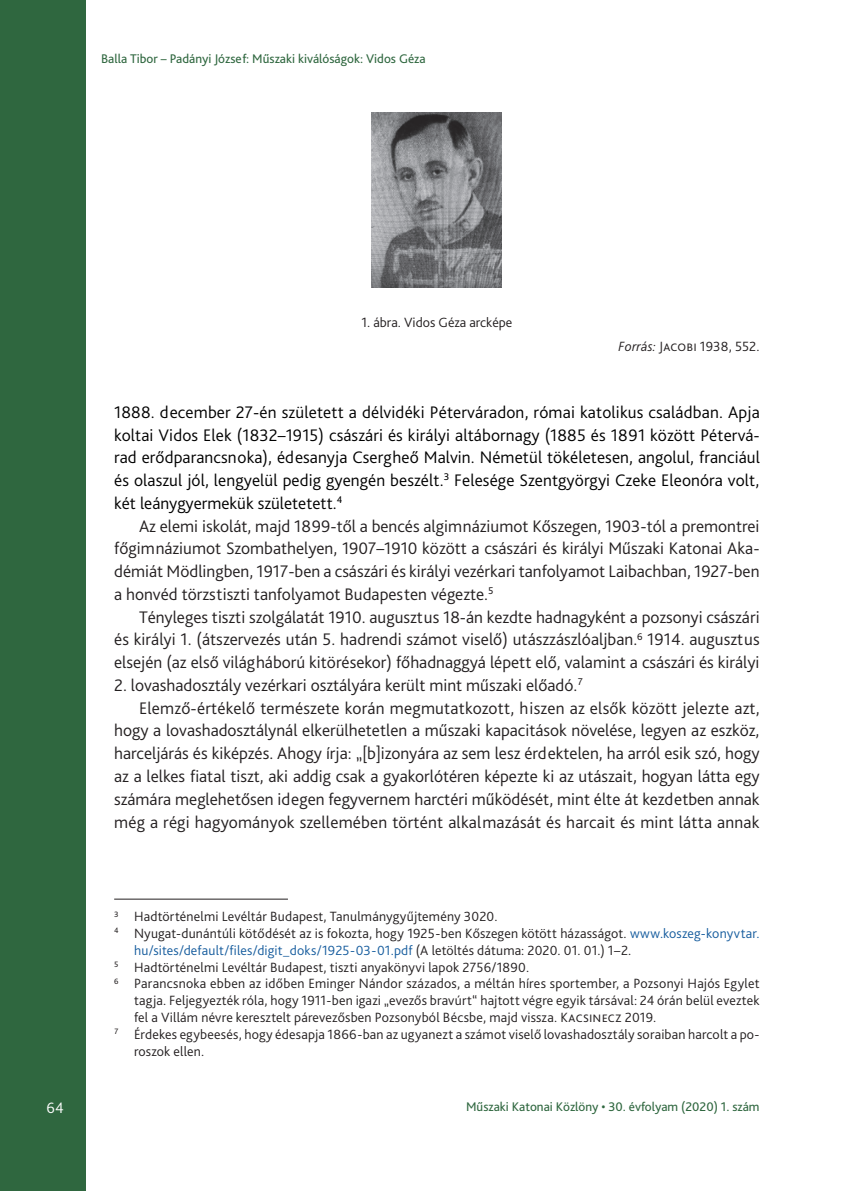
<style>
.page{position:relative;width:844px;height:1191px;background:#fff}
.page>*{position:absolute;margin:0;border:0;box-sizing:border-box;transform-origin:0 0}
.Szöveg{font:300 17.5px/22.8px "Bliss Pro";color:#231f20;text-align:justify}
.Szöveg_1st___3_mm{font:300 17.5px/22.8px "Bliss Pro";letter-spacing:.005em;color:#000;text-align:justify}
.t1{font:300 15.75px "Bliss Pro";color:#fff}
.Lábjegyzet{font:300 14px/16.8px "Bliss Pro";letter-spacing:.01em;color:#231f20}
.Ábra_címe{font:300 14px "Bliss Pro";color:#231f20}
.ábra_forrás{font:300 14px "Bliss Pro";letter-spacing:.01em;color:#231f20}
.t2{font:13.12px "Bliss Pro";color:#2f673f}
.s1{font-style:italic}
.s2{color:#175d9e}
</style>
<div class="page">
<div style="left:0;top:0;width:85px;height:1191px;background:#2f673f"></div>
<img style="left:372px;top:112px;width:129px;height:175px">
<hr style="left:114px;top:898px;width:174px;height:1px;background:#231f20">
<p class="t2" style="left:101px;top:50px;width:326px">Balla Tibor – Padányi József: Műszaki kiválóságok: Vidos Géza</p>
<p class="Ábra_címe" style="left:361px;top:313px;width:152px">1. ábra. Vidos Géza arcképe</p>
<p class="ábra_forrás" style="left:618px;top:338px;width:142px"><span class="s1">Forrás:</span> Jacobi 1938, 552.</p>
<p class="Szöveg_1st___3_mm" style="left:114px;top:400px;width:647px">1888. december 27-én született a délvidéki Péterváradon, római katolikus családban. Apja koltai Vidos Elek (1832–1915) császári és királyi altábornagy (1885 és 1891 között Pétervá&shy;rad erődparancsnoka), édesanyja Csergheő Malvin. Németül tökéletesen, angolul, franciául és olaszul jól, lengyelül pedig gyengén beszélt.<sup>3</sup> Felesége Szentgyörgyi Czeke Eleonóra volt, két leánygyermekük születetett.<sup>4</sup></p>
<p class="Szöveg" style="left:114px;top:514px;width:646px;text-indent:25px">Az elemi iskolát, majd 1899-től a bencés algimnáziumot Kőszegen, 1903-tól a premontrei főgimnáziumot Szombathelyen, 1907–1910 között a császári és királyi Műszaki Katonai Aka&shy;démiát Mödlingben, 1917-ben a császári és királyi vezérkari tanfolyamot Laibachban, 1927-ben a honvéd törzstiszti tanfolyamot Budapesten végezte.<sup>5</sup></p>
<p class="Szöveg" style="left:114px;top:605px;width:646px;text-indent:25px">Tényleges tiszti szolgálatát 1910. augusztus 18-án kezdte hadnagyként a pozsonyi császári és királyi 1. (átszervezés után 5. hadrendi számot viselő) utászzászlóaljban.<sup>6</sup> 1914. augusztus elsején (az első világháború kitörésekor) főhadnaggyá lépett elő, valamint a császári és királyi</p>
<p class="Szöveg" style="left:114px;top:673px;width:470px">2. lovashadosztály vezérkari osztályára került mint műszaki előadó.<sup>7</sup></p>
<p class="Szöveg" style="left:114px;top:696px;width:647px;text-indent:25px">Elemző-értékelő természete korán megmutatkozott, hiszen az elsők között jelezte azt, hogy a lovashadosztálynál elkerülhetetlen a műszaki kapacitások növelése, legyen az eszköz, harceljárás és kiképzés. Ahogy írja: „[b]izonyára az sem lesz érdektelen, ha arról esik szó, hogy az a lelkes fiatal tiszt, aki addig csak a gyakorlótéren képezte ki az utászait, hogyan látta egy számára meglehetősen idegen fegyvernem harctéri működését, mint élte át kezdetben annak még a régi hagyományok szellemében történt alkalmazását és harcait és mint látta annak</p>
<p class="Lábjegyzet" style="left:114px;top:907px;width:384px"><sup>3</sup> Hadtörténelmi Levéltár Budapest, Tanulmánygyűjtemény 3020.</p>
<p class="Lábjegyzet" style="left:134px;top:924px;width:627px;text-indent:-20px"><sup>4</sup> Nyugat-dunántúli kötődését az is fokozta, hogy 1925-ben Kőszegen kötött házasságot. <span class="s2">www.koszeg-konyvtar. hu/sites/default/files/digit_doks/1925-03-01.pdf</span> (A letöltés dátuma: 2020. 01. 01.) 1–2.</p>
<p class="Lábjegyzet" style="left:114px;top:958px;width:416px"><sup>5</sup> Hadtörténelmi Levéltár Budapest, tiszti anyakönyvi lapok 2756/1890.</p>
<p class="Lábjegyzet" style="left:134px;top:975px;width:627px;text-align:justify;text-indent:-20px"><sup>6</sup> Parancsnoka ebben az időben Eminger Nándor százados, a méltán híres sportember, a Pozsonyi Hajós Egylet tagja. Feljegyezték róla, hogy 1911-ben igazi „evezős bravúrt“ hajtott végre egyik társával: 24 órán belül eveztek fel a Villám névre keresztelt párevezősben Pozsonyból Bécsbe, majd vissza. Kacsinecz 2019.</p>
<p class="Lábjegyzet" style="left:134px;top:1025px;width:627px;text-indent:-20px"><sup>7</sup> Érdekes egybeesés, hogy édesapja 1866-ban az ugyanezt a számot viselő lovashadosztály soraiban harcolt a po&shy;roszok ellen.</p>
<p class="t1" style="left:47px;top:1098px;width:19px">64</p>
<p class="t2" style="left:466px;top:1098px;width:295px">Műszaki Katonai Közlöny • 30. évfolyam (2020) 1. szám</p>
</div>
